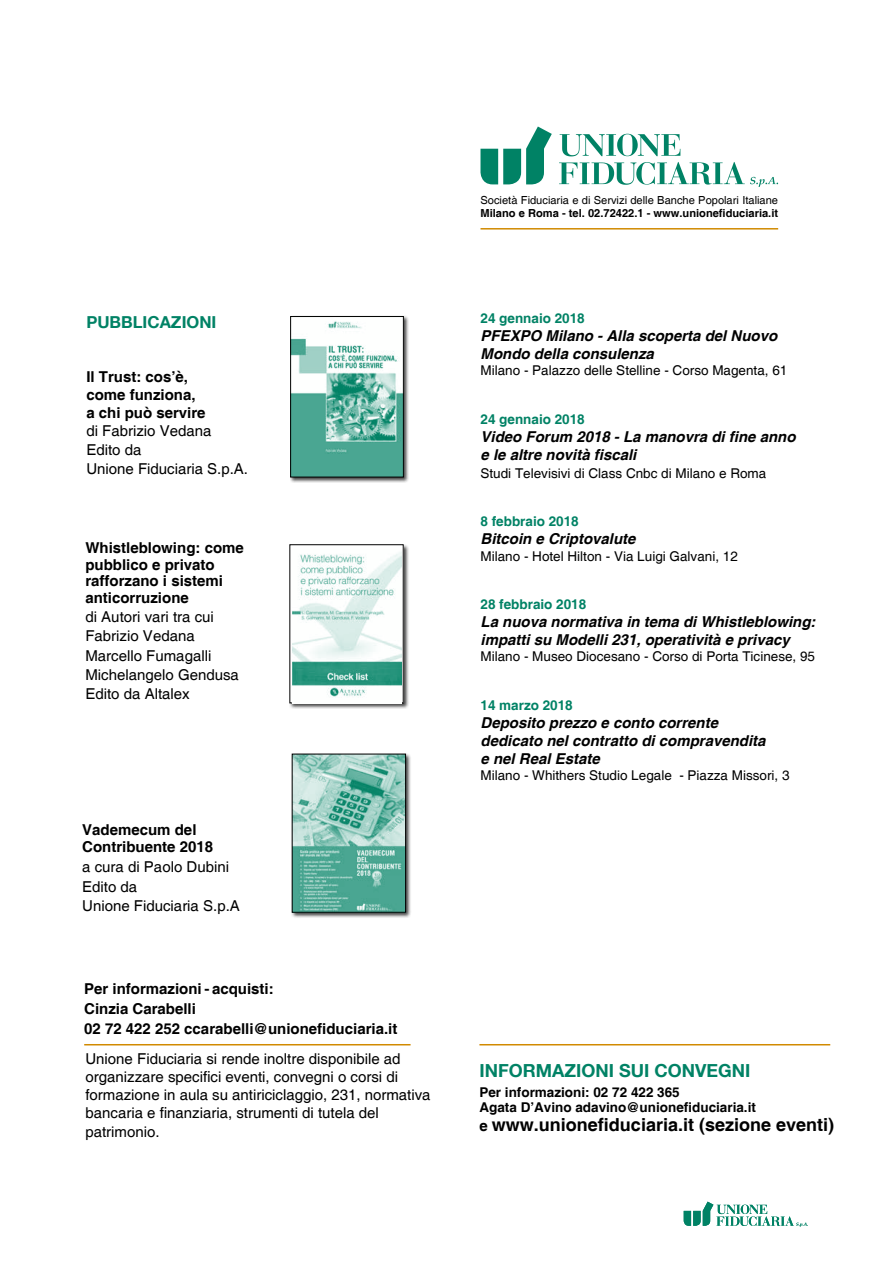
<style>
.page{position:relative;width:893px;height:1263px;background:#fff}
.page>*{position:absolute;margin:0;border:0;box-sizing:border-box;transform-origin:0 0}
.t1{font:700 18px "Helvetica";color:#000}
.t2{font:700 18px "Helvetica Neue";color:#008265}
.t3{font:700 16.5px "Helvetica Neue";color:#008265}
.t4{font:15px/19.2px "Helvetica";color:#000}
.t5{font:italic 700 15px/18px "Helvetica";color:#000}
.t6{font:700 15px/16.5px "Helvetica";color:#000}
.t7{font:13.5px "Helvetica";color:#000}
.t8{font:700 13.5px/15px "Helvetica";color:#000}
.t9{font:700 13.5px "Helvetica";color:#008265}
.t10{font:11.1px "Helvetica";color:#000}
.t11{font:700 11.1px "Helvetica";color:#000}
.s1{font-size:15px}
</style>
<div class="page">
<svg style="left:684px;top:1201px;width:124px;height:26px"></svg>
<hr style="left:480px;top:228px;width:298px;height:2px;background:#d18a00">
<svg style="left:560px;top:134px;width:120px;height:22px"></svg>
<svg style="left:559px;top:162px;width:219px;height:25px"></svg>
<svg style="left:480px;top:126px;width:72px;height:58px"></svg>
<hr style="left:84px;top:1044px;width:327px;height:1px;background:#d18a00">
<div style="left:290px;top:316px;width:120px;height:167px;background:#000;opacity:.75"></div>
<img style="left:292px;top:318px;width:110px;height:157px">
<div style="left:290px;top:316px;width:114px;height:161px;border:1px solid #000"></div>
<div style="left:291px;top:753px;width:121px;height:165px;background:#000;opacity:.75"></div>
<img style="left:294px;top:756px;width:110px;height:154px">
<div style="left:292px;top:754px;width:114px;height:158px;border:1px solid #000"></div>
<div style="left:289px;top:544px;width:120px;height:165px;background:#000;opacity:.75"></div>
<hr style="left:479px;top:1044px;width:351px;height:1px;background:#d18a00">
<img style="left:292px;top:550px;width:109px;height:153px">
<p class="t3" style="left:86px;top:312px;width:132px">PUBBLICAZIONI</p>
<p class="t6" style="left:86px;top:368px;width:121px;line-height:18px">Il Trust: cos’è, come funziona, a chi può servire</p>
<p class="t4" style="left:86px;top:421px;width:163px">di Fabrizio Vedana<br>Edito da<br>Unione Fiduciaria S.p.A.</p>
<p class="t6" style="left:85px;top:541px;width:160px">Whistleblowing: come pubblico e privato rafforzano i sistemi anticorruzione</p>
<p class="t4" style="left:85px;top:608px;width:155px">di Autori vari tra cui<br>Fabrizio Vedana<br>Marcello Fumagalli<br>Michelangelo Gendusa<br>Edito da Altalex</p>
<p class="t6" style="left:82px;top:823px;width:132px">Vademecum del<br>Contribuente 2018</p>
<p class="t4" style="left:82px;top:858px;width:159px">a cura di Paolo Dubini<br>Edito da<br>Unione Fiduciaria S.p.A</p>
<p class="t6" style="left:84px;top:980px;width:191px;line-height:19.2px">Per informazioni - acquisti:<br>Cinzia Carabelli</p>
<p class="t6" style="left:84px;top:1021px;width:315px">02 72 422 252 ccarabelli@unionefiduciaria.it</p>
<p class="t4" style="left:85px;top:1050px;width:347px;line-height:18px">Unione Fiduciaria si rende inoltre disponibile ad organizzare specifici eventi, convegni o corsi di formazione in aula su antiriciclaggio, 231, normativa bancaria e finanziaria, strumenti di tutela del</p>
<p class="t4" style="left:85px;top:1123px;width:76px">patrimonio.</p>
<p class="t10" style="left:480px;top:194px;width:299px">Società Fiduciaria e di Servizi delle Banche Popolari Italiane</p>
<p class="t11" style="left:480px;top:207px;width:299px">Milano e Roma - tel. 02.72422.1 - www.unionefiduciaria.it</p>
<p class="t9" style="left:480px;top:310px;width:106px">24 gennaio 2018</p>
<p class="t5" style="left:480px;top:327px;width:298px">PFEXPO Milano - Alla scoperta del Nuovo<br>Mondo della consulenza</p>
<p class="t7" style="left:480px;top:363px;width:308px">Milano - Palazzo delle Stelline - Corso Magenta, 61</p>
<p class="t9" style="left:480px;top:411px;width:106px">24 gennaio 2018</p>
<p class="t5" style="left:480px;top:428px;width:317px">Video Forum 2018 - La manovra di fine anno e le altre novità fiscali</p>
<p class="t7" style="left:480px;top:465px;width:287px">Studi Televisivi di Class Cnbc di Milano e Roma</p>
<p class="t9" style="left:480px;top:513px;width:100px">8 febbraio 2018</p>
<p class="t5" style="left:480px;top:531px;width:157px">Bitcoin e Criptovalute</p>
<p class="t7" style="left:480px;top:548px;width:259px">Milano - Hotel Hilton - Via Luigi Galvani, 12</p>
<p class="t9" style="left:480px;top:596px;width:107px">28 febbraio 2018</p>
<p class="t5" style="left:480px;top:614px;width:337px">La nuova normativa in tema di Whistleblowing: impatti su Modelli 231, operatività e privacy</p>
<p class="t7" style="left:480px;top:649px;width:336px">Milano - Museo Diocesano - Corso di Porta Ticinese, 95</p>
<p class="t9" style="left:480px;top:697px;width:94px">14 marzo 2018</p>
<p class="t5" style="left:480px;top:714px;width:287px">Deposito prezzo e conto corrente dedicato nel contratto di compravendita e nel Real Estate</p>
<p class="t7" style="left:480px;top:768px;width:311px">Milano - Whithers Studio Legale - Piazza Missori, 3</p>
<p class="t2" style="left:479px;top:1060px;width:272px">INFORMAZIONI SUI CONVEGNI</p>
<p class="t8" style="left:479px;top:1085px;width:278px">Per informazioni: 02 72 422 365<br>Agata D’Avino adavino@unionefiduciaria.it</p>
<p class="t1" style="left:479px;top:1114px;width:356px"><span class="s1">e</span> www.unionefiduciaria.it (sezione eventi)</p>
</div>
